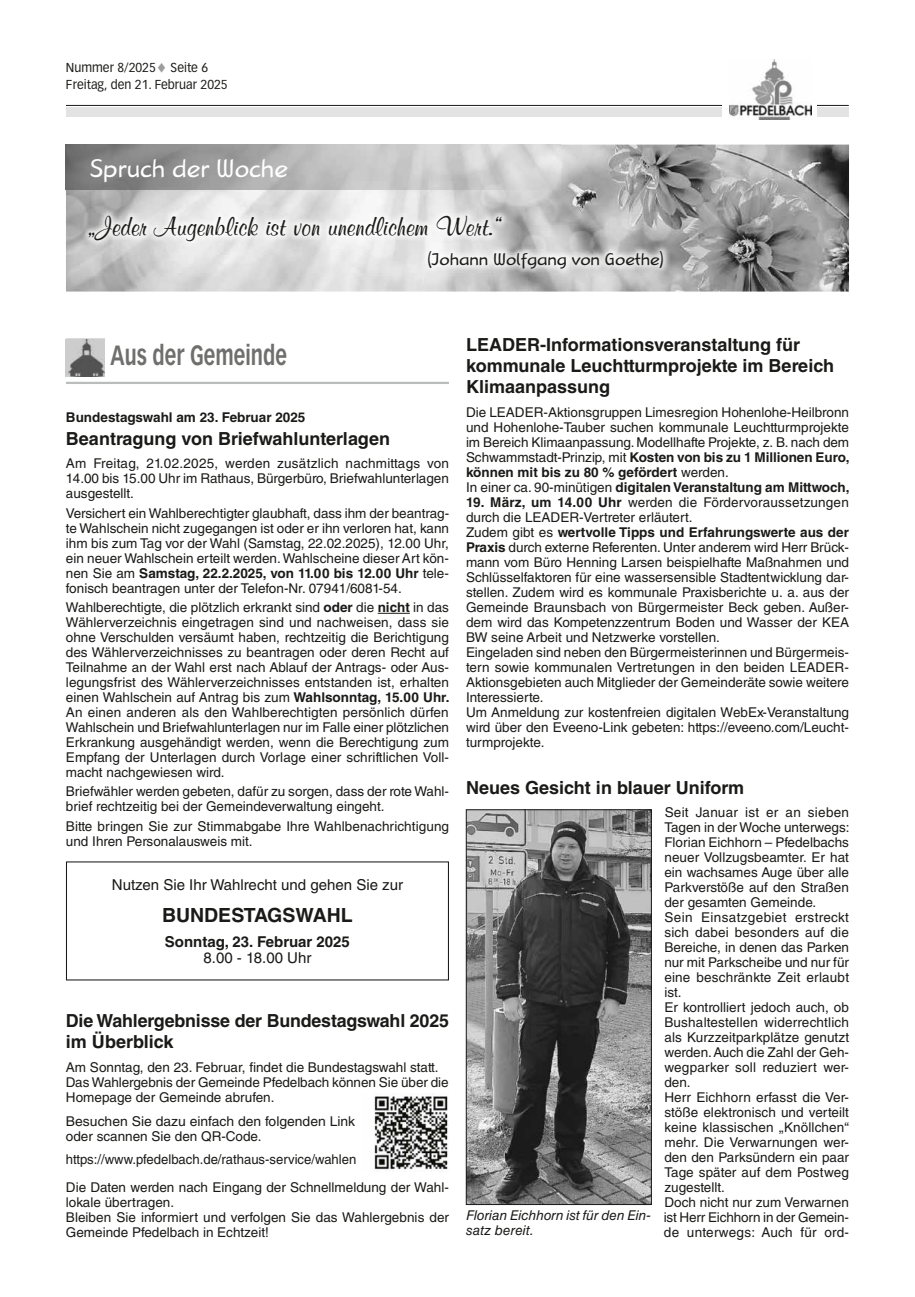
<style>
.page{position:relative;width:915px;height:1297px;background:#fff}
.page>*{position:absolute;margin:0;border:0;box-sizing:border-box;transform-origin:0 0}
.t1{font:28.5px "Murray Hill D";color:#1a1a18;scale:1.05 1}
.t2{font:700 27.3px "Vectora LT Std";color:#6f6f6e;scale:.71 1}
.t3{font:27px "Rana Std";color:#fff;scale:.9 1}
.t4{font:700 19.5px "Helvetica LT Std";color:#1a1a18}
.t5{font:700 18px/21px "Helvetica LT Std";color:#1a1a18}
.t6{font:18px "Rana Std";color:#1a1a18;scale:.95 1}
.t7{font:15px "Helvetica LT Std";color:#1a1a18}
.t8{font:700 15px "Helvetica LT Std";color:#1a1a18}
.t9{font:13.5px/15px "Helvetica LT Std";color:#1a1a18}
.t10{font:italic 13.5px/15px "Helvetica LT Std";color:#1a1a18}
.t11{font:700 13.5px "Helvetica LT Std";color:#1a1a18}
.t12{font:12.75px/16.5px "Vectora LT Std";color:#1a1a18;scale:.95 1}
.s1{color:#9c9d9d}
.s2{font-weight:700}
</style>
<div class="page">
<div style="left:66px;top:108px;width:782px;height:9px;background:#e3e3e3"></div>
<hr style="left:66px;top:105px;width:782px;height:1px;background:#1a1a18">
<div style="left:722px;top:59px;width:94px;height:60px;background:#fff"></div>
<img style="left:729px;top:59px;width:82px;height:60px">
<hr style="left:377px;top:613px;width:33px;height:1px;background:#1a1a18">
<hr style="left:66px;top:382px;width:383px;height:2px;background:#bbbcbd">
<div style="left:66px;top:338px;width:38px;height:39px;background:#d9dada"></div>
<img style="left:66px;top:339px;width:38px;height:38px">
<img style="left:374px;top:1096px;width:74px;height:75px">
<img style="left:468px;top:811px;width:181px;height:392px">
<div style="left:466px;top:809px;width:185px;height:396px;border:1px solid #1a1a18"></div>
<img style="left:66px;top:145px;width:782px;height:147px">
<img style="left:66px;top:145px;width:494px;height:45px">
<img style="left:81px;top:207px;width:589px;height:69px">
<p class="t12" style="left:66px;top:59px;width:172px">Nummer 8/2025<span class="s1">♦</span> Seite 6<br>Freitag, den 21. Februar 2025</p>
<h3 class="t3" style="left:90px;top:151px;width:221px">Spruch der Woche</h3>
<h1 class="t1" style="left:88px;top:209px;width:399px">„Jeder Augenblick ist von unendlichem Wert.“</h1>
<h3 class="t6" style="left:427px;top:248px;width:250px">(Johann Wolfgang von Goethe)</h3>
<h2 class="t2" style="left:111px;top:339px;width:250px">Aus der Gemeinde</h2>
<p class="t11" style="left:66px;top:409px;width:241px">Bundestagswahl am 23. Februar 2025</p>
<h3 class="t5" style="left:66px;top:428px;width:325px">Beantragung von Briefwahlunterlagen</h3>
<p class="t9" style="left:66px;top:456px;width:384px;text-align:justify">Am Freitag, 21.02.2025, werden zusätzlich nachmittags von 14.00 bis 15.00 Uhr im Rathaus, Bürgerbüro, Briefwahlunterlagen ausgestellt.</p>
<p class="t9" style="left:66px;top:505px;width:384px;text-align:justify">Versichert ein Wahlberechtigter glaubhaft, dass ihm der beantrag&shy;te Wahlschein nicht zugegangen ist oder er ihn verloren hat, kann ihm bis zum Tag vor der Wahl (Samstag, 22.02.2025), 12.00 Uhr, ein neuer Wahlschein erteilt werden. Wahlscheine dieser Art kön&shy;nen Sie am <span class="s2">Samstag, 22.2.2025, von 11.00 bis 12.00 Uhr</span> tele&shy;fonisch beantragen unter der Telefon-Nr. 07941/6081-54.</p>
<p class="t9" style="left:66px;top:600px;width:385px;text-align:justify">Wahlberechtigte, die plötzlich erkrankt sind <span class="s2">oder</span> die <span class="s2">nicht</span> in das Wählerverzeichnis eingetragen sind und nachweisen, dass sie ohne Verschulden versäumt haben, rechtzeitig die Berichtigung des Wählerverzeichnisses zu beantragen oder deren Recht auf Teilnahme an der Wahl erst nach Ablauf der Antrags- oder Aus&shy;legungsfrist des Wählerverzeichnisses entstanden ist, erhalten einen Wahlschein auf Antrag bis zum <span class="s2">Wahlsonntag, 15.00 Uhr.<br></span>An einen anderen als den Wahlberechtigten persönlich dürfen Wahlschein und Briefwahlunterlagen nur im Falle einer plötzlichen Erkrankung ausgehändigt werden, wenn die Berechtigung zum Empfang der Unterlagen durch Vorlage einer schriftlichen Voll&shy;macht nachgewiesen wird.</p>
<p class="t9" style="left:66px;top:784px;width:384px">Briefwähler werden gebeten, dafür zu sorgen, dass der rote Wahl&shy;brief rechtzeitig bei der Gemeindeverwaltung eingeht.</p>
<p class="t9" style="left:66px;top:818px;width:384px">Bitte bringen Sie zur Stimmabgabe Ihre Wahlbenachrichtigung und Ihren Personalausweis mit.</p>
<p class="t7" style="left:112px;top:876px;width:292px">Nutzen Sie Ihr Wahlrecht und gehen Sie zur</p>
<h3 class="t4" style="left:162px;top:903px;width:192px">BUNDESTAGSWAHL</h3>
<p class="t8" style="left:165px;top:932px;width:186px">Sonntag, 23. Februar 2025</p>
<p class="t7" style="left:203px;top:949px;width:109px">8.00 - 18.00 Uhr</p>
<h3 class="t5" style="left:66px;top:1010px;width:384px">Die Wahlergebnisse der Bundestagswahl 2025 im Überblick</h3>
<p class="t9" style="left:66px;top:1060px;width:384px">Am Sonntag, den 23. Februar, findet die Bundestagswahl statt.<br>Das Wahlergebnis der Gemeinde Pfedelbach können Sie über die<br>Homepage der Gemeinde abrufen.</p>
<p class="t9" style="left:66px;top:1113px;width:291px">Besuchen Sie dazu einfach den folgenden Link oder scannen Sie den QR-Code.</p>
<p class="t9" style="left:66px;top:1145px;width:384px;line-height:28px">https://www.pfedelbach.de/rathaus-service/wahlen<br>Die Daten werden nach Eingang der Schnellmeldung der Wahl-</p>
<p class="t9" style="left:66px;top:1195px;width:384px">lokale übertragen.<br>Bleiben Sie informiert und verfolgen Sie das Wahlergebnis der<br>Gemeinde Pfedelbach in Echtzeit!</p>
<h3 class="t5" style="left:466px;top:334px;width:369px">LEADER-Informationsveranstaltung für kommunale Leuchtturmprojekte im Bereich<br>Klimaanpassung</h3>
<p class="t9" style="left:466px;top:404px;width:385px">Die LEADER-Aktionsgruppen Limesregion Hohenlohe-Heilbronn und Hohenlohe-Tauber suchen kommunale Leuchtturmprojekte im Bereich Klimaanpassung. Modellhafte Projekte, z. B. nach dem Schwammstadt-Prinzip, mit <span class="s2">Kosten von bis zu 1 Millionen Euro, können mit bis zu 80 % gefördert</span> werden.<br>In einer ca. 90-minütigen <span class="s2">digitalen Veranstaltung am Mittwoch,</span></p>
<p class="t9" style="left:466px;top:494px;width:384px"><span class="s2">19. März, um 14.00 Uhr</span> werden die Fördervoraussetzungen durch die LEADER-Vertreter erläutert.<br>Zudem gibt es <span class="s2">wertvolle Tipps und Erfahrungswerte aus der Praxis</span> durch externe Referenten. Unter anderem wird Herr Brück&shy;mann vom Büro Henning Larsen beispielhafte Maßnahmen und Schlüsselfaktoren für eine wassersensible Stadtentwicklung dar&shy;stellen. Zudem wird es kommunale Praxisberichte u. a. aus der Gemeinde Braunsbach von Bürgermeister Beck geben. Außer&shy;dem wird das Kompetenzzentrum Boden und Wasser der KEA BW seine Arbeit und Netzwerke vorstellen.<br>Eingeladen sind neben den Bürgermeisterinnen und Bürgermeis&shy;tern sowie kommunalen Vertretungen in den beiden LEADER-Aktionsgebieten auch Mitglieder der Gemeinderäte sowie weitere Interessierte.<br>Um Anmeldung zur kostenfreien digitalen WebEx-Veranstaltung wird über den Eveeno-Link gebeten: https://eveeno.com/Leucht&shy;turmprojekte.</p>
<h3 class="t5" style="left:466px;top:777px;width:280px">Neues Gesicht in blauer Uniform</h3>
<p class="t9" style="left:664px;top:805px;width:187px">Seit Januar ist er an sieben<br>Tagen in der Woche unterwegs:<br>Florian Eichhorn – Pfedelbachs neuer Vollzugsbeamter. Er hat ein wachsames Auge über alle<br>Parkverstöße auf den Straßen der gesamten Gemeinde.<br>Sein Einsatzgebiet erstreckt sich dabei besonders auf die<br>Bereiche, in denen das Parken nur mit Parkscheibe und nur für eine beschränkte Zeit erlaubt ist.<br>Er kontrolliert jedoch auch, ob<br>Bushaltestellen widerrechtlich als Kurzzeitparkplätze genutzt werden. Auch die Zahl der Geh&shy;wegparker soll reduziert wer&shy;den.<br>Herr Eichhorn erfasst die Ver&shy;stöße elektronisch und verteilt keine klassischen „Knöllchen“ mehr. Die Verwarnungen wer&shy;den den Parksündern ein paar<br>Tage später auf dem Postweg zugestellt.<br>Doch nicht nur zum Verwarnen</p>
<p class="t10" style="left:466px;top:1207px;width:186px">Florian Eichhorn ist für den Ein&shy;satz bereit.</p>
<p class="t9" style="left:663px;top:1210px;width:187px">ist Herr Eichhorn in der Gemein&shy;de unterwegs: Auch für ord-</p>
</div>
